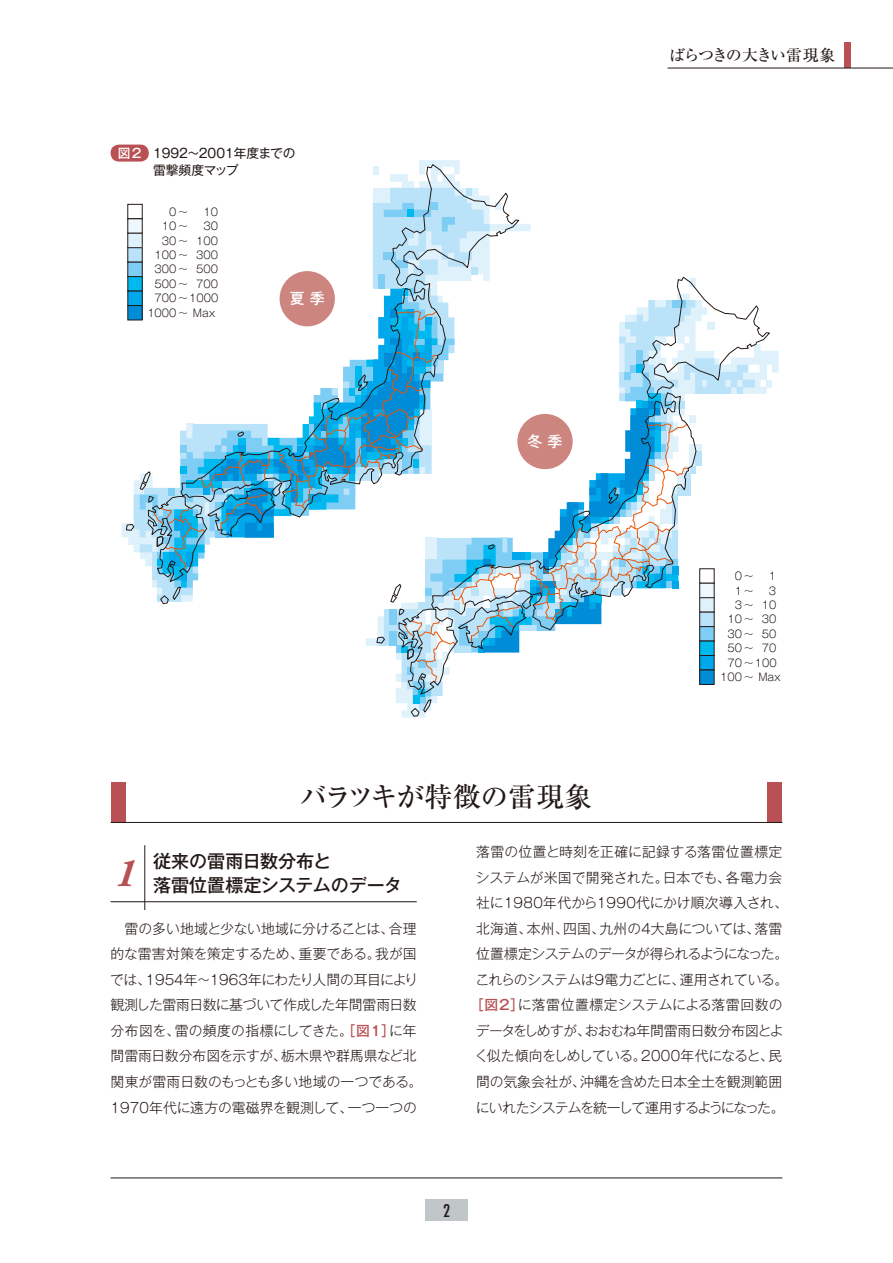
<style>
.page{position:relative;width:893px;height:1263px;background:#fff}
.page>*{position:absolute;margin:0;border:0;box-sizing:border-box;transform-origin:0 0}
.t1{font:italic 700 40.35px "Adobe Garamond Pro";color:#b95154}
.t2{font:27.6px "Ryumin Pro Medium 90 pv RKSJ V";letter-spacing:-.005em;color:#231916}
.t3{font:18px "Gothic MB101 Pro Medium 90 pv RKSJ H";color:#231916}
.t4{font:condensed 16.95px "Futura Std";color:#231916}
.t5{font:15.9px "Ryumin Pro Medium 90 pv RKSJ V";letter-spacing:-.075em;color:#231916}
.t6{font:14.85px "Gothic MB101 Pro Medium 90 pv RKSJ H";color:#fff}
.t7{font:13.8px/25.5px "Gothic MB101 Pro Light 90 pv RKSJ H";letter-spacing:-.015em;color:#231916}
.t8{font:12.75px/17px "Gothic MB101 Pro Regular 90 pv RKSJ H";color:#231916}
.t9{font:10.65px/14.4px "Gothic MB101 Pro Light 90 pv RKSJ H";color:#231916;text-align:right}
.s1{font-family:"Gothic MB101 Pro Medium 90 pv RKSJ H";color:#fff}
.s2{font-family:"Gothic MB101 Pro Medium 90 pv RKSJ H";color:#b95154}
</style>
<div class="page">
<div style="left:425px;top:1199px;width:43px;height:21px;background:#c1c6c9"></div>
<hr style="left:111px;top:1178px;width:671px;height:1px;background:#231916">
<div style="left:844px;top:43px;width:6px;height:25px;background:#b95154"></div>
<hr style="left:668px;top:68px;width:225px;height:1px;background:#231916">
<svg style="left:122px;top:160px;width:657px;height:558px"></svg>
<hr style="left:111px;top:901px;width:306px;height:1px;background:#231916">
<hr style="left:145px;top:845px;width:1px;height:65px;background:#231916">
<div style="left:128px;top:204px;width:14px;height:15px;background:#fff"></div>
<div style="left:128px;top:204px;width:14px;height:15px;border:1px solid #231916"></div>
<div style="left:128px;top:219px;width:14px;height:14px;background:#eff8fe"></div>
<div style="left:128px;top:233px;width:14px;height:15px;background:#dff2fc"></div>
<div style="left:128px;top:233px;width:14px;height:15px;border:1px solid #231916"></div>
<div style="left:128px;top:248px;width:14px;height:14px;background:#bae3f9"></div>
<div style="left:128px;top:262px;width:14px;height:15px;background:#7dcdf4"></div>
<div style="left:128px;top:277px;width:14px;height:14px;background:#00b9ef"></div>
<div style="left:128px;top:276px;width:14px;height:15px;border:1px solid #231916"></div>
<div style="left:128px;top:291px;width:14px;height:15px;background:#00a7ea"></div>
<div style="left:128px;top:306px;width:14px;height:14px;background:#008cd6"></div>
<div style="left:128px;top:305px;width:14px;height:15px;border:1px solid #231916"></div>
<div style="left:700px;top:569px;width:14px;height:14px;background:#fff"></div>
<div style="left:699px;top:568px;width:15px;height:15px;border:1px solid #231916"></div>
<div style="left:700px;top:583px;width:14px;height:15px;background:#eff8fe"></div>
<div style="left:699px;top:583px;width:15px;height:15px;border:1px solid #231916"></div>
<div style="left:700px;top:598px;width:14px;height:14px;background:#dff2fc"></div>
<div style="left:699px;top:597px;width:15px;height:15px;border:1px solid #231916"></div>
<div style="left:700px;top:612px;width:14px;height:15px;background:#bae3f9"></div>
<div style="left:699px;top:612px;width:15px;height:15px;border:1px solid #231916"></div>
<div style="left:700px;top:627px;width:14px;height:14px;background:#7dcdf4"></div>
<div style="left:699px;top:626px;width:15px;height:15px;border:1px solid #231916"></div>
<div style="left:700px;top:641px;width:14px;height:14px;background:#00b9ef"></div>
<div style="left:699px;top:641px;width:15px;height:15px;border:1px solid #231916"></div>
<div style="left:700px;top:655px;width:14px;height:15px;background:#00a7ea"></div>
<div style="left:699px;top:655px;width:15px;height:15px;border:1px solid #231916"></div>
<div style="left:700px;top:670px;width:14px;height:14px;background:#008cd6"></div>
<div style="left:699px;top:670px;width:15px;height:15px;border:1px solid #231916"></div>
<div style="left:111px;top:145px;width:38px;height:17px;background:#b95154;border-radius:9px"></div>
<div style="left:280px;top:271px;width:55px;height:55px;background:#cc857f;border-radius:50%"></div>
<div style="left:517px;top:414px;width:56px;height:55px;background:#cc857f;border-radius:50%"></div>
<div style="left:111px;top:782px;width:14px;height:41px;background:#b95154"></div>
<div style="left:767px;top:782px;width:15px;height:41px;background:#b95154"></div>
<hr style="left:111px;top:822px;width:671px;height:1px;background:#231916">
<p class="t8" style="left:153px;top:147px;width:144px;text-indent:-35px"><span class="s1">図2</span> 1992～2001年度までの雷撃頻度マップ</p>
<p class="t9" style="left:169px;top:206px;width:21px">0 ～</p>
<p class="t9" style="left:203px;top:206px;width:16px">10</p>
<p class="t9" style="left:162px;top:220px;width:28px">10 ～</p>
<p class="t9" style="left:147px;top:220px;width:73px">30<br>30 ～ 100<br>100 ～ 300<br>300 ～ 500<br>500 ～ 700<br>700 ～ 1000<br>1000 ～ Max</p>
<p class="t6" style="left:290px;top:293px;width:36px">夏 季</p>
<p class="t6" style="left:528px;top:436px;width:36px">冬 季</p>
<h2 class="t2" style="left:300px;top:786px;width:294px">バラツキが特徴の雷現象</h2>
<p class="t5" style="left:669px;top:49px;width:168px">ばらつきの大きい雷現象</p>
<p class="t9" style="left:735px;top:570px;width:21px">0 ～</p>
<p class="t9" style="left:769px;top:570px;width:9px">1</p>
<p class="t9" style="left:735px;top:585px;width:21px">1 ～</p>
<p class="t9" style="left:769px;top:585px;width:9px">3</p>
<p class="t9" style="left:735px;top:599px;width:43px">3 ～ 10</p>
<p class="t9" style="left:727px;top:614px;width:50px">10 ～ 30</p>
<p class="t9" style="left:727px;top:628px;width:50px">30 ～ 50</p>
<p class="t9" style="left:727px;top:642px;width:50px">50 ～ 70</p>
<p class="t9" style="left:727px;top:657px;width:51px">70 ～ 100</p>
<p class="t9" style="left:720px;top:671px;width:62px">100 ～ Max</p>
<h1 class="t1" style="left:115px;top:849px;width:23px">1</h1>
<h3 class="t3" style="left:153px;top:854px;width:180px">従来の雷雨日数分布と</h3>
<h3 class="t3" style="left:153px;top:879px;width:250px">落雷位置標定システムのデータ</h3>
<p class="t7" style="left:110px;top:918px;width:314px">　雷の多い地域と少ない地域に分けることは、合理的な雷害対策を策定するため、重要である。我が国では、1954年～1963年にわたり人間の耳目により観測した雷雨日数に基づいて作成した年間雷雨日数分布図を、雷の頻度の指標にしてきた。<span class="s2">［図１］</span>に年間雷雨日数分布図を示すが、栃木県や群馬県など北関東が雷雨日数のもっとも多い地域の一つである。<br>1970年代に遠方の電磁界を観測して、一つ一つの</p>
<p class="t7" style="left:470px;top:841px;width:319px;text-align:center">落雷の位置と時刻を正確に記録する落雷位置標定システムが米国で開発された。日本でも、各電力会社に1980年代から1990代にかけ順次導入され、北海道、本州、四国、九州の４大島については、落雷位置標定システムのデータが得られるようになった。これらのシステムは９電力ごとに、運用されている。<span class="s2">［図2］</span>に落雷位置標定システムによる落雷回数のデータをしめすが、おおむね年間雷雨日数分布図とよく似た傾向をしめしている。2000年代になると、民間の気象会社が、沖縄を含めた日本全土を観測範囲にいれたシステムを統一して運用するようになった。</p>
<p class="t4" style="left:443px;top:1201px;width:8px">2</p>
</div>
